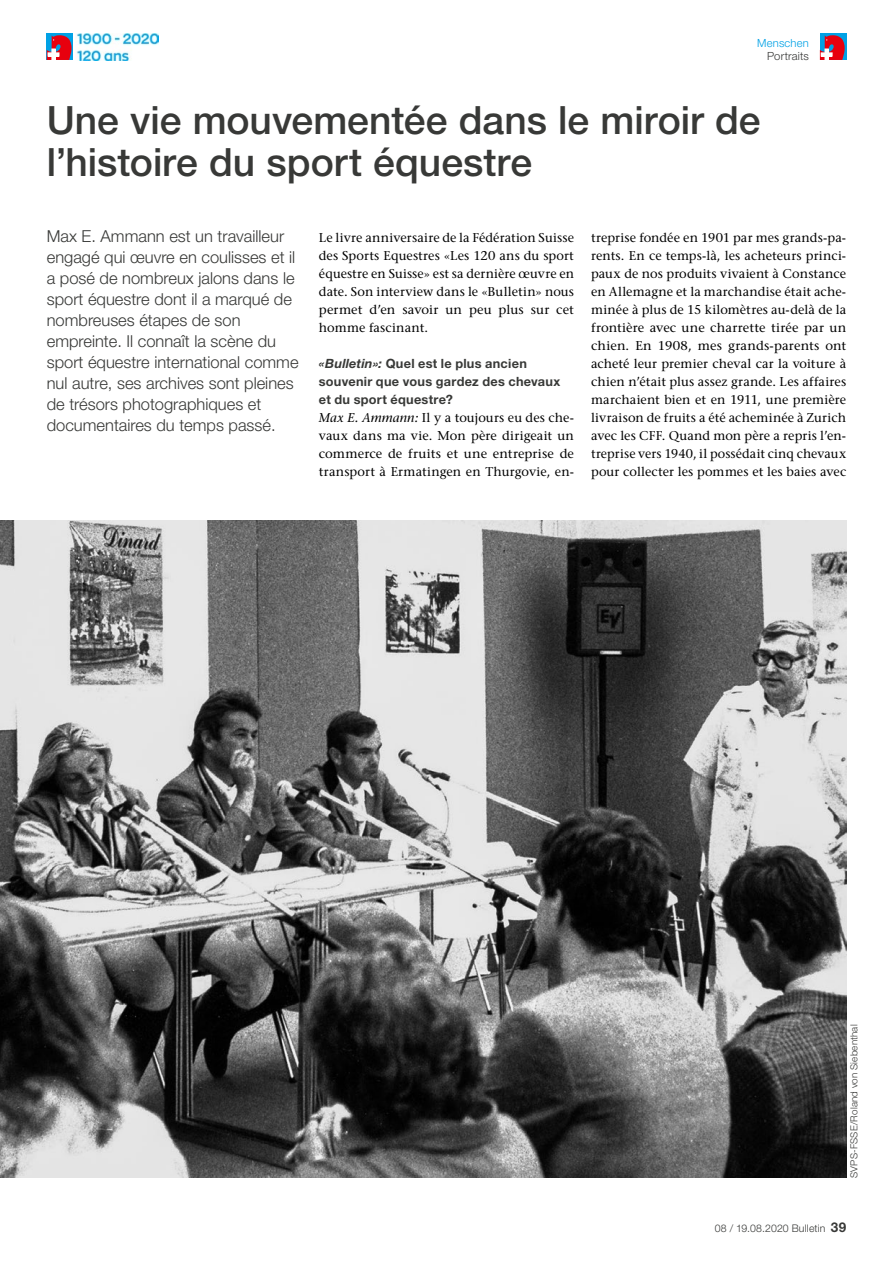
<style>
.page{position:relative;width:893px;height:1263px;background:#fff}
.page>*{position:absolute;margin:0;border:0;box-sizing:border-box;transform-origin:0 0}
.t1{font:500 39px/42px "Helvetica Neue LT Std";color:#383937}
.t2{font:300 16.5px/21px "Helvetica Neue LT Std";color:#383937}
.t3{font:500 12.75px/18px "Stone Serif Std";letter-spacing:.01em;color:#000;text-align:justify}
.t4{font:700 12.75px/18px "Helvetica Neue LT Std";letter-spacing:.02em;color:#383937}
.t5{font:300 11.25px "Helvetica Neue LT Std";letter-spacing:.015em;color:#383937}
.t6{font:300 11.25px "Helvetica Neue LT Std";letter-spacing:.02em;color:#00a1e5}
.t7{font:300 10.5px "Helvetica Neue LT Std";letter-spacing:.015em;color:#383937}
.t8{font:300 9.75px "Helvetica Neue LT Std";letter-spacing:.02em;color:#383937}
.s1{font-style:italic}
.s2{font-weight:700;font-size:13.5px}
</style>
<div class="page">
<div style="left:820px;top:34px;width:26px;height:26px;background:#00a1e5"></div>
<svg style="left:820px;top:35px;width:25px;height:25px"></svg>
<div style="left:47px;top:34px;width:26px;height:26px;background:#00a1e5"></div>
<svg style="left:47px;top:35px;width:25px;height:25px"></svg>
<img style="left:76px;top:33px;width:83px;height:27px">
<img style="left:0;top:521px;width:846px;height:657px">
<p class="t6" style="left:757px;top:36px;width:53px">Menschen</p>
<p class="t5" style="left:767px;top:49px;width:43px">Portraits</p>
<h1 class="t1" style="left:47px;top:99px;width:715px">Une vie mouvementée dans le miroir de l’histoire du sport équestre</h1>
<p class="t2" style="left:47px;top:225px;width:253px">Max E. Ammann est un travailleur engagé qui œuvre en coulisses et il a posé de nombreux jalons dans le sport équestre dont il a marqué de nombreuses étapes de son empreinte. Il connaît la scène du sport équestre international comme nul autre, ses archives sont pleines de trésors photographiques et documentaires du temps passé.</p>
<p class="t3" style="left:319px;top:228px;width:257px">Le livre anniversaire de la Fédération Suisse des Sports Equestres «Les 120 ans du sport équestre en Suisse» est sa dernière œuvre en date. Son interview dans le «Bulletin» nous permet d’en savoir un peu plus sur cet homme fascinant.</p>
<p class="t4" style="left:319px;top:354px;width:243px"><span class="s1">«Bulletin»:</span> Quel est le plus ancien souvenir que vous gardez des chevaux et du sport équestre?</p>
<p class="t3" style="left:319px;top:408px;width:257px"><span class="s1">Max E. Ammann:</span> Il y a toujours eu des che&shy;vaux dans ma vie. Mon père dirigeait un commerce de fruits et une entreprise de transport à Ermatingen en Thurgovie, en-</p>
<p class="t3" style="left:591px;top:228px;width:257px">treprise fondée en 1901 par mes grands-pa&shy;rents. En ce temps-là, les acheteurs princi&shy;paux de nos produits vivaient à Constance en Allemagne et la marchandise était ache&shy;minée à plus de 15 kilomètres au-delà de la frontière avec une charrette tirée par un chien. En 1908, mes grands-parents ont acheté leur premier cheval car la voiture à chien n’était plus assez grande. Les affaires marchaient bien et en 1911, une première livraison de fruits a été acheminée à Zurich avec les CFF. Quand mon père a repris l’en&shy;treprise vers 1940, il possédait cinq chevaux pour collecter les pommes et les baies avec</p>
<p class="t8" style="left:848px;top:1178px;width:155px;rotate:-90deg">SVPS-FSSE/Roland von Siebenthal</p>
<p class="t7" style="left:715px;top:1222px;width:133px">08 / 19.08.2020 Bulletin <span class="s2">39</span></p>
</div>
